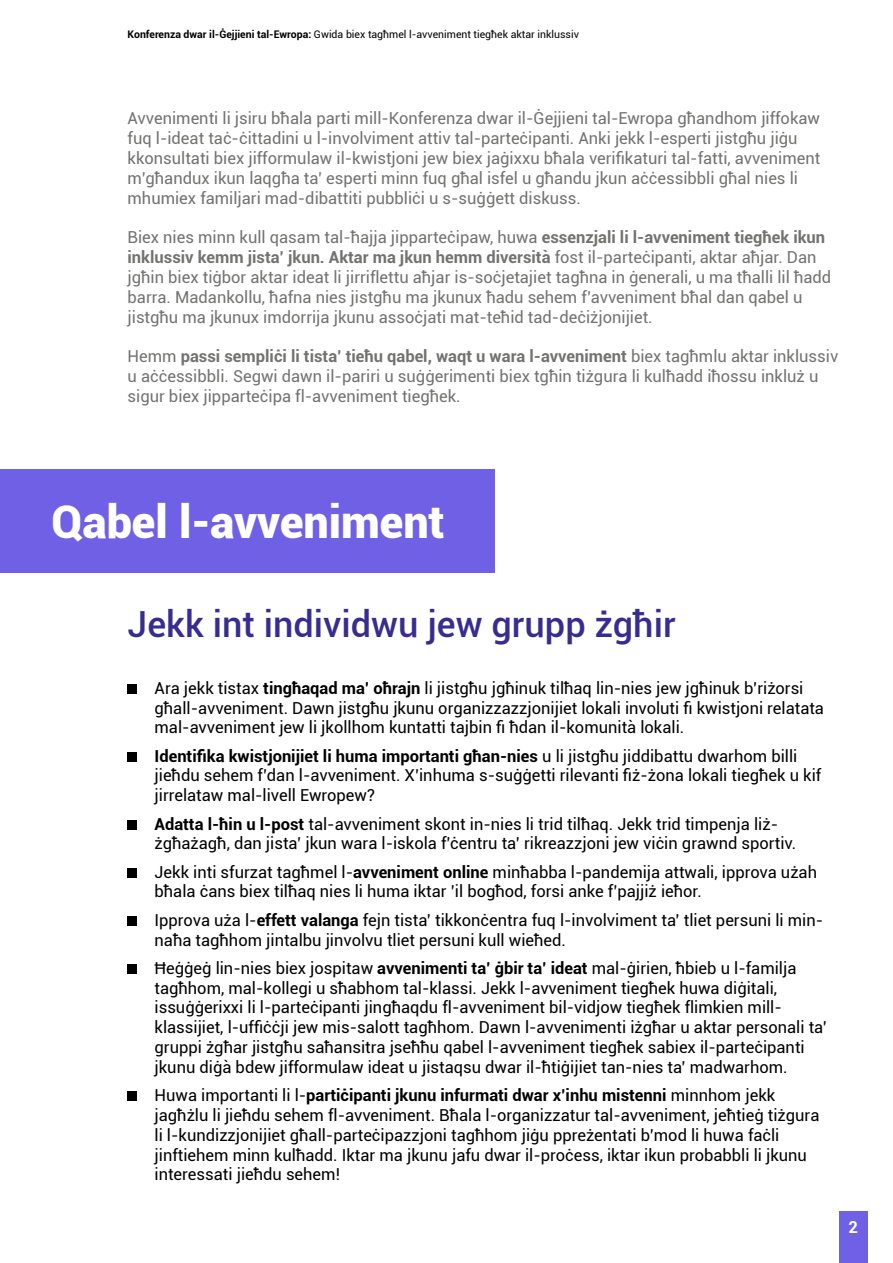
<style>
.page{position:relative;width:893px;height:1263px;background:#fff}
.page>*{position:absolute;margin:0;border:0;box-sizing:border-box;transform-origin:0 0}
.t1{font:900 45px "Roboto";color:#fff}
.t2{font:500 36px "Roboto";color:#382c91}
.t3{font:16.5px/19.8px "Roboto";color:#000}
.t4{font:16.5px/19.8px "Roboto";color:#727271}
.t5{font:700 16.5px "Roboto";color:#fff}
.t6{font:10.5px "Roboto";color:#000}
.s1{font-weight:700}
</style>
<div class="page">
<div style="left:0;top:469px;width:495px;height:104px;background:#7060e6"></div>
<div style="left:128px;top:684px;width:9px;height:10px;background:#000"></div>
<div style="left:128px;top:752px;width:9px;height:10px;background:#000"></div>
<div style="left:128px;top:820px;width:9px;height:9px;background:#000"></div>
<div style="left:128px;top:868px;width:9px;height:10px;background:#000"></div>
<div style="left:128px;top:916px;width:9px;height:10px;background:#000"></div>
<div style="left:128px;top:964px;width:9px;height:10px;background:#000"></div>
<div style="left:128px;top:1091px;width:9px;height:10px;background:#000"></div>
<div style="left:839px;top:1212px;width:28px;height:51px;background:#7060e6"></div>
<p class="t6" style="left:128px;top:27px;width:453px"><span class="s1">Konferenza dwar il-Ġejjieni tal-Ewropa:</span> Gwida biex tagħmel l-avveniment tiegħek aktar inklussiv</p>
<p class="t4" style="left:128px;top:108px;width:694px">Avvenimenti li jsiru bħala parti mill-Konferenza dwar il-Ġejjieni tal-Ewropa għandhom jiffokaw fuq l-ideat taċ-ċittadini u l-involviment attiv tal-parteċipanti. Anki jekk l-esperti jistgħu jiġu kkonsultati biex jifformulaw il-kwistjoni jew biex jaġixxu bħala verifikaturi tal-fatti, avveniment m’għandux ikun laqgħa ta’ esperti minn fuq għal isfel u għandu jkun aċċessibbli għal nies li mhumiex familjari mad-dibattiti pubbliċi u s-suġġett diskuss.</p>
<p class="t4" style="left:128px;top:227px;width:705px">Biex nies minn kull qasam tal-ħajja jipparteċipaw, huwa <span class="s1">essenzjali li l-avveniment tiegħek ikun inklussiv kemm jista’ jkun. Aktar ma jkun hemm diversità</span> fost il-parteċipanti, aktar aħjar. Dan jgħin biex tiġbor aktar ideat li jirriflettu aħjar is-soċjetajiet tagħna in ġenerali, u ma tħalli lil ħadd barra. Madankollu, ħafna nies jistgħu ma jkunux ħadu sehem f’avveniment bħal dan qabel u jistgħu ma jkunux imdorrija jkunu assoċjati mat-teħid tad-deċiżjonijiet.</p>
<p class="t4" style="left:128px;top:346px;width:712px">Hemm <span class="s1">passi sempliċi li tista’ tieħu qabel, waqt u wara l-avveniment</span> biex tagħmlu aktar inklussiv u aċċessibbli. Segwi dawn il-pariri u suġġerimenti biex tgħin tiżgura li kulħadd iħossu inkluż u sigur biex jipparteċipa fl-avveniment tiegħek.</p>
<p class="t1" style="left:51px;top:490px;width:395px">Qabel l-avveniment</p>
<p class="t2" style="left:128px;top:599px;width:550px">Jekk int individwu jew grupp żgħir</p>
<p class="t3" style="left:155px;top:677px;width:671px">Ara jekk tistax <span class="s1">tingħaqad ma’ oħrajn</span> li jistgħu jgħinuk tilħaq lin-nies jew jgħinuk b’riżorsi għall-avveniment. Dawn jistgħu jkunu organizzazzjonijiet lokali involuti fi kwistjoni relatata mal-avveniment jew li jkollhom kuntatti tajbin fi ħdan il-komunità lokali.</p>
<p class="t3" style="left:155px;top:745px;width:668px"><span class="s1">Identifika kwistjonijiet li huma importanti għan-nies</span> u li jistgħu jiddibattu dwarhom billi jieħdu sehem f’dan l-avveniment. X’inhuma s-suġġetti rilevanti fiż-żona lokali tiegħek u kif jirrelataw mal-livell Ewropew?</p>
<p class="t3" style="left:155px;top:813px;width:643px"><span class="s1">Adatta l-ħin u l-post</span> tal-avveniment skont in-nies li trid tilħaq. Jekk trid timpenja liż&shy;żgħażagħ, dan jista’ jkun wara l-iskola f’ċentru ta’ rikreazzjoni jew viċin grawnd sportiv.</p>
<p class="t3" style="left:155px;top:861px;width:664px">Jekk inti sfurzat tagħmel l-<span class="s1">avveniment online</span> minħabba l-pandemija attwali, ipprova użah bħala ċans biex tilħaq nies li huma iktar ’il bogħod, forsi anke f’pajjiż ieħor.</p>
<p class="t3" style="left:155px;top:909px;width:670px">Ipprova uża l-<span class="s1">effett valanga</span> fejn tista’ tikkonċentra fuq l-involviment ta’ tliet persuni li min&shy;naħa tagħhom jintalbu jinvolvu tliet persuni kull wieħed.</p>
<p class="t3" style="left:155px;top:957px;width:674px">Ħeġġeġ lin-nies biex jospitaw <span class="s1">avvenimenti ta’ ġbir ta’ ideat</span> mal-ġirien, ħbieb u l-familja tagħhom, mal-kollegi u sħabhom tal-klassi. Jekk l-avveniment tiegħek huwa diġitali, issuġġerixxi li l-parteċipanti jingħaqdu fl-avveniment bil-vidjow tiegħek flimkien mill&shy;klassijiet, l-uffiċċji jew mis-salott tagħhom. Dawn l-avvenimenti iżgħar u aktar personali ta’ gruppi żgħar jistgħu saħansitra jseħħu qabel l-avveniment tiegħek sabiex il-parteċipanti jkunu diġà bdew jifformulaw ideat u jistaqsu dwar il-ħtiġijiet tan-nies ta’ madwarhom.</p>
<p class="t3" style="left:155px;top:1085px;width:666px">Huwa importanti li l-<span class="s1">partiċipanti jkunu infurmati dwar x’inhu mistenni</span> minnhom jekk jagħżlu li jieħdu sehem fl-avveniment. Bħala l-organizzatur tal-avveniment, jeħtieġ tiżgura li l-kundizzjonijiet għall-parteċipazzjoni tagħhom jiġu ppreżentati b’mod li huwa faċli jinftiehem minn kulħadd. Iktar ma jkunu jafu dwar il-proċess, iktar ikun probabbli li jkunu interessati jieħdu sehem!</p>
<p class="t5" style="left:848px;top:1215px;width:11px">2</p>
</div>
